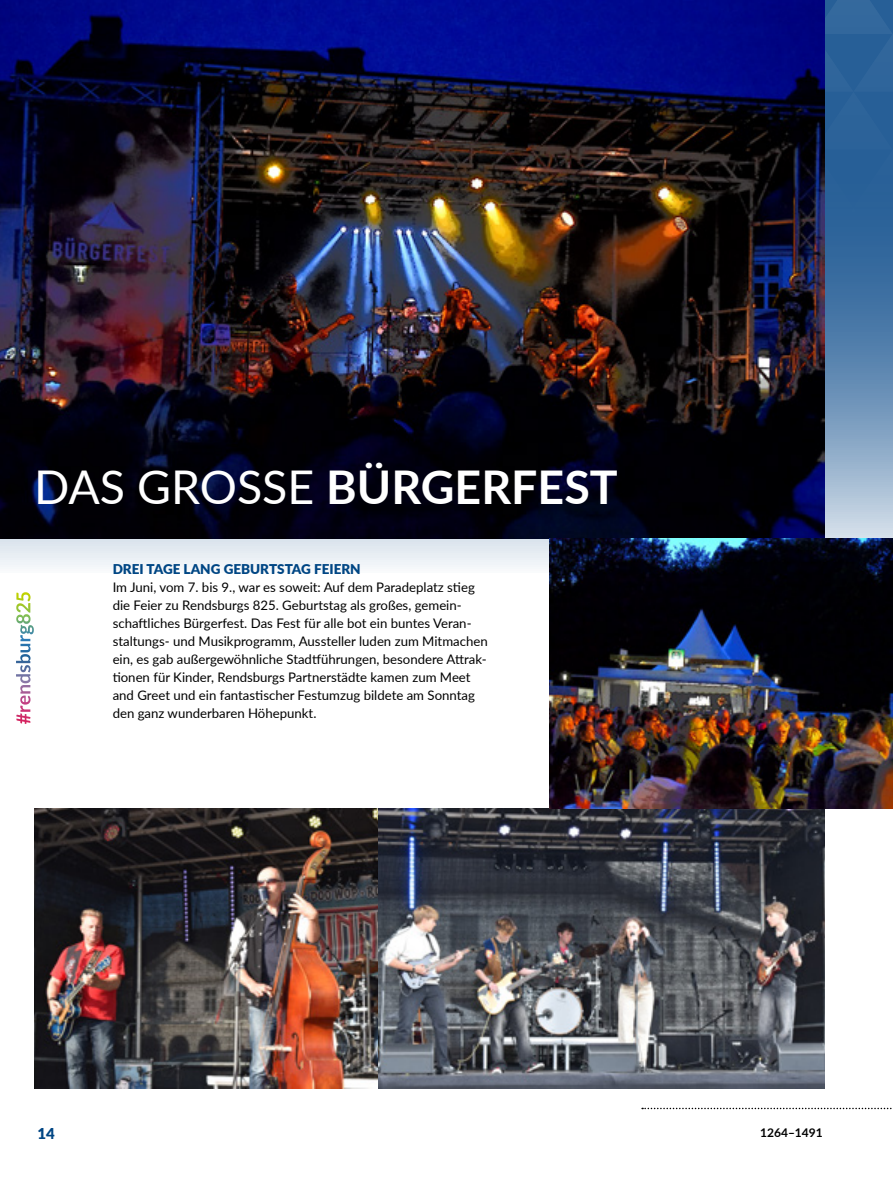
<style>
.page{position:relative;width:893px;height:1191px;background:#fff}
.page>*{position:absolute;margin:0;border:0;box-sizing:border-box;transform-origin:0 0}
.t1{font:700 46.5px "Lato";color:#fff}
.t2{font:900 15px "Lato";color:#004684}
.t3{font:900 13.5px "Lato";color:#004684}
.t4{font:13.2px/18px "Lato";color:#000}
.t5{font:700 12px "Lato";color:#000}
.s1{font-weight:400}
</style>
<div class="page">
<svg style="left:642px;top:1107px;width:250px;height:2px"></svg>
<svg style="left:0;top:439px;width:893px;height:128px;background:#cfdae5"></svg>
<svg style="left:825px;top:0;width:68px;height:439px;background:#3d6fa1"></svg>
<img style="left:0;top:0;width:825px;height:538px">
<img style="left:34px;top:808px;width:791px;height:281px">
<img style="left:549px;top:538px;width:344px;height:270px">
<hr style="left:892px;top:478px;width:1px;height:222px;background:#c5c7c7">
<svg style="left:16px;top:592px;width:15px;height:32px"></svg>
<h1 class="t1" style="left:34px;top:452px;width:585px"><span class="s1">DAS GROSSE</span> BÜRGERFEST</h1>
<p class="t3" style="left:113px;top:559px;width:250px">DREI TAGE LANG GEBURTSTAG FEIERN</p>
<p class="t4" style="left:113px;top:578px;width:377px">Im Juni, vom 7. bis 9., war es soweit: Auf dem Paradeplatz stieg die Feier zu Rendsburgs 825. Geburtstag als großes, gemein&shy;schaftliches Bürgerfest. Das Fest für alle bot ein buntes Veran&shy;staltungs- und Musikprogramm, Aussteller luden zum Mitmachen ein, es gab außergewöhnliche Stadtführungen, besondere Attrak&shy;tionen für Kinder, Rendsburgs Partnerstädte kamen zum Meet and Greet und ein fantastischer Festumzug bildete am Sonntag den ganz wunderbaren Höhepunkt.</p>
<p class="t2" style="left:37px;top:1122px;width:19px">14</p>
<p class="t5" style="left:760px;top:1123px;width:64px">1264–1491</p>
</div>
